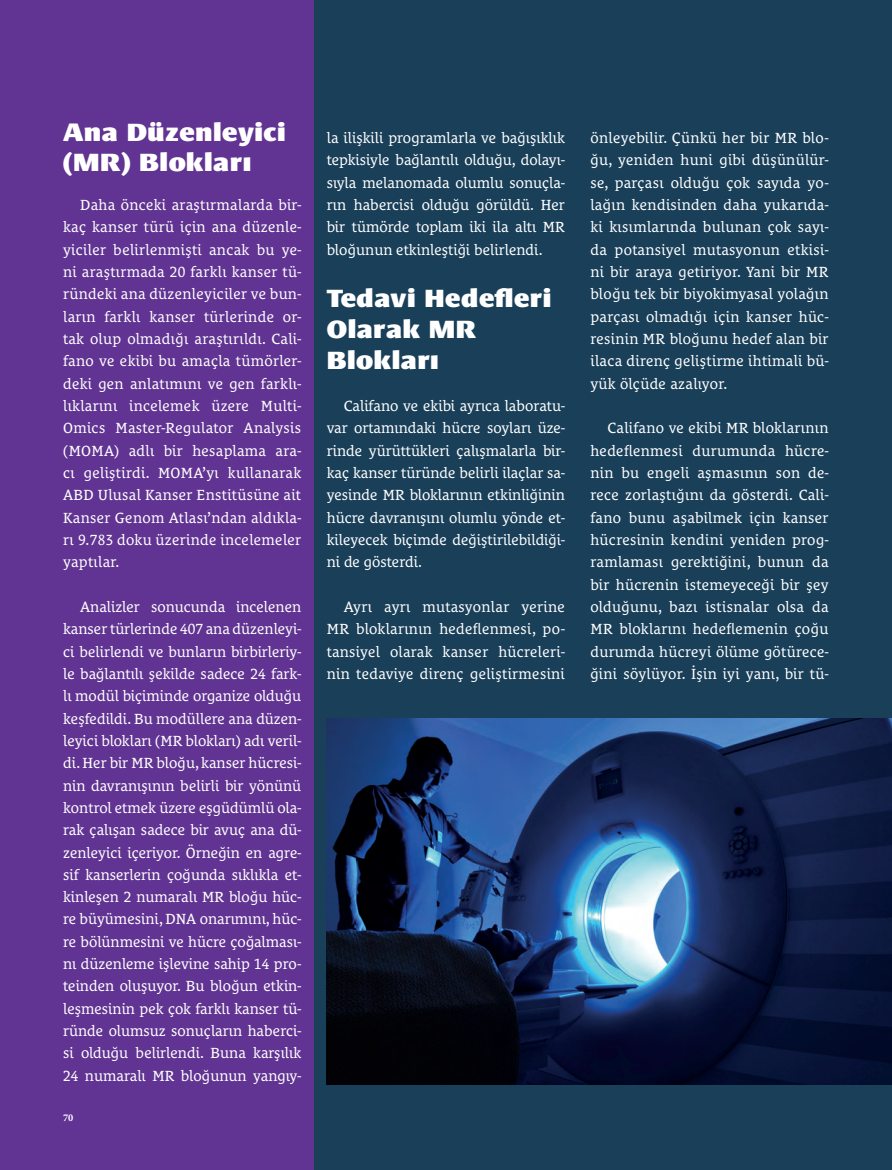
<style>
.page{position:relative;width:892px;height:1170px;background:#fff}
.page>*{position:absolute;margin:0;border:0;box-sizing:border-box;transform-origin:0 0}
.t1{font:900 25.5px/30.6px "Le Monde Sans Pro";letter-spacing:.02em;color:#fff}
.t2{font:15px/22.4px "Le Monde Courrier Pro";letter-spacing:.01em;color:#fff;text-align:justify}
.t3{font:700 10.35px "Minion Pro";color:#fff}
</style>
<div class="page">
<div style="left:0;top:0;width:891px;height:1169px;background:#193f59"></div>
<div style="left:0;top:0;width:314px;height:1169px;background:#613392"></div>
<img style="left:327px;top:718px;width:564px;height:366px">
<h1 class="t1" style="left:63px;top:115px;width:224px">Ana Düzenleyici (MR) Blokları</h1>
<p class="t2" style="left:63px;top:192px;width:239px;text-indent:17px">Daha önceki araştırmalarda bir&shy;kaç kanser türü için ana düzenle&shy;yiciler belirlenmişti ancak bu ye&shy;ni araştırmada 20 farklı kanser tü&shy;ründeki ana düzenleyiciler ve bun&shy;ların farklı kanser türlerinde or&shy;tak olup olmadığı araştırıldı. Cali&shy;fano ve ekibi bu amaçla tümörler&shy;deki gen anlatımını ve gen farklı&shy;lıklarını incelemek üzere Multi-Omics Master-Regulator Analysis (MOMA) adlı bir hesaplama ara&shy;cı geliştirdi. MOMA’yı kullanarak ABD Ulusal Kanser Enstitüsüne ait Kanser Genom Atlası’ndan aldıkla&shy;rı 9.783 doku üzerinde incelemeler yaptılar.</p>
<p class="t2" style="left:63px;top:593px;width:239px;text-indent:17px">Analizler sonucunda incelenen kanser türlerinde 407 ana düzenleyi&shy;ci belirlendi ve bunların birbirleriy&shy;le bağlantılı şekilde sadece 24 fark&shy;lı modül biçiminde organize olduğu keşfedildi. Bu modüllere ana düzen&shy;leyici blokları (MR blokları) adı veril&shy;di. Her bir MR bloğu, kanser hücresi&shy;nin davranışının belirli bir yönünü kontrol etmek üzere eşgüdümlü ola&shy;rak çalışan sadece bir avuç ana dü&shy;zenleyici içeriyor. Örneğin en agre&shy;sif kanserlerin çoğunda sıklıkla et&shy;kinleşen 2 numaralı MR bloğu hüc&shy;re büyümesini, DNA onarımını, hüc&shy;re bölünmesini ve hücre çoğalması&shy;nı düzenleme işlevine sahip 14 pro&shy;teinden oluşuyor. Bu bloğun etkin&shy;leşmesinin pek çok farklı kanser tü&shy;ründe olumsuz sonuçların haberci&shy;si olduğu belirlendi. Buna karşılık 24 numaralı MR bloğunun yangıy-</p>
<p class="t3" style="left:63px;top:1110px;width:12px">70</p>
<p class="t2" style="left:327px;top:125px;width:239px">la ilişkili programlarla ve bağışıklık tepkisiyle bağlantılı olduğu, dolayı&shy;sıyla melanomada olumlu sonuçla&shy;rın habercisi olduğu görüldü. Her bir tümörde toplam iki ila altı MR bloğunun etkinleştiği belirlendi.</p>
<h1 class="t1" style="left:327px;top:281px;width:226px">Tedavi Hedefleri<br>Olarak MR<br>Blokları</h1>
<p class="t2" style="left:327px;top:393px;width:239px;text-indent:17px">Califano ve ekibi ayrıca laboratu&shy;var ortamındaki hücre soyları üze&shy;rinde yürüttükleri çalışmalarla bir&shy;kaç kanser türünde belirli ilaçlar sa&shy;yesinde MR bloklarının etkinliğinin hücre davranışını olumlu yönde et&shy;kileyecek biçimde değiştirilebildiği&shy;ni de gösterdi.</p>
<p class="t2" style="left:327px;top:593px;width:239px;text-indent:17px">Ayrı ayrı mutasyonlar yerine MR bloklarının hedeflenmesi, po&shy;tansiyel olarak kanser hücreleri&shy;nin tedaviye direnç geliştirmesini</p>
<p class="t2" style="left:590px;top:125px;width:239px">önleyebilir. Çünkü her bir MR blo&shy;ğu, yeniden huni gibi düşünülür&shy;se, parçası olduğu çok sayıda yo&shy;lağın kendisinden daha yukarıda&shy;ki kısımlarında bulunan çok sayı&shy;da potansiyel mutasyonun etkisi&shy;ni bir araya getiriyor. Yani bir MR bloğu tek bir biyokimyasal yolağın parçası olmadığı için kanser hüc&shy;resinin MR bloğunu hedef alan bir ilaca direnç geliştirme ihtimali bü&shy;yük ölçüde azalıyor.</p>
<p class="t2" style="left:590px;top:415px;width:239px;text-indent:17px">Califano ve ekibi MR bloklarının hedeflenmesi durumunda hücre&shy;nin bu engeli aşmasının son de&shy;rece zorlaştığını da gösterdi. Cali&shy;fano bunu aşabilmek için kanser hücresinin kendini yeniden prog&shy;ramlaması gerektiğini, bunun da bir hücrenin istemeyeceği bir şey olduğunu, bazı istisnalar olsa da MR bloklarını hedeflemenin çoğu durumda hücreyi ölüme götürece&shy;ğini söylüyor. İşin iyi yanı, bir tü-</p>
</div>
